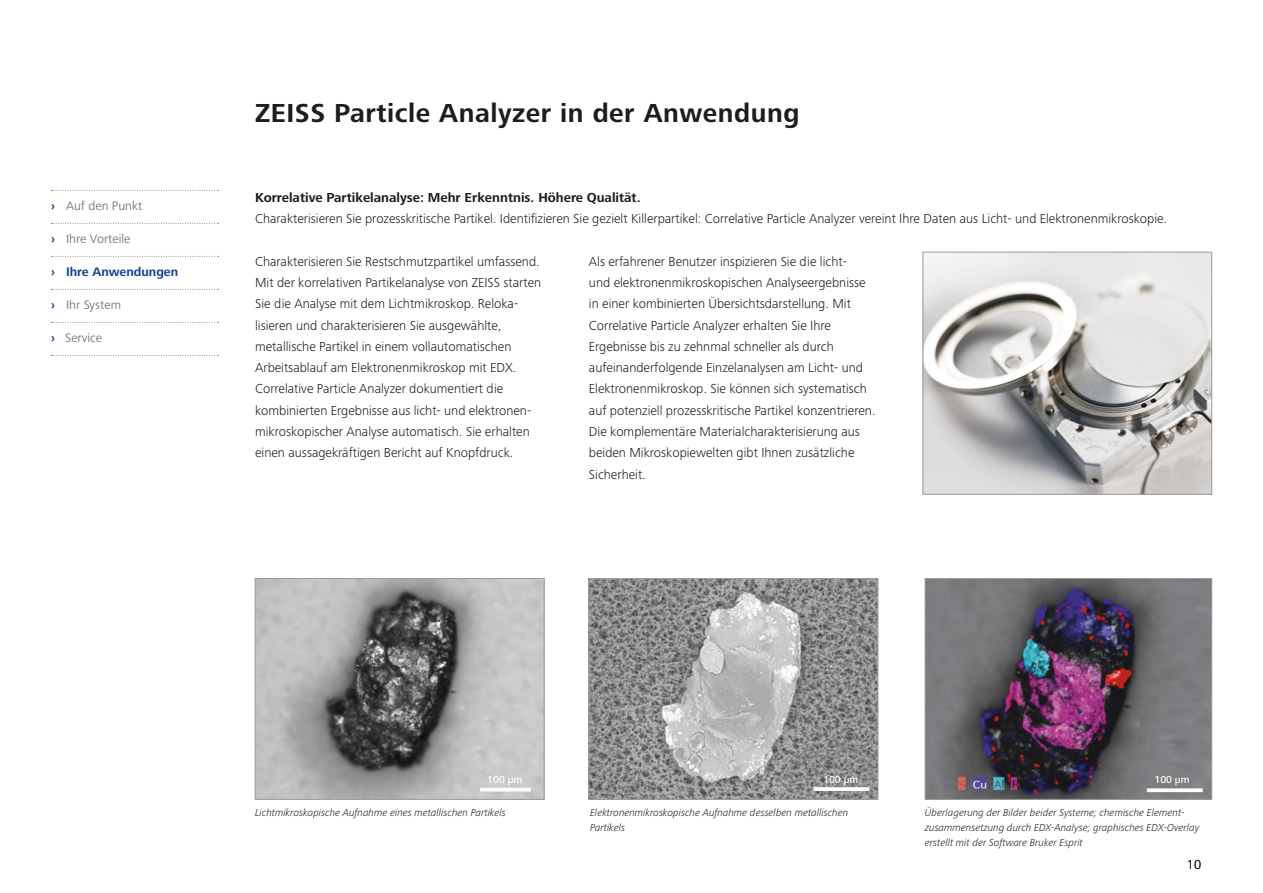
<style>
.page{position:relative;width:1263px;height:893px;background:#fff}
.page>*{position:absolute;margin:0;border:0;box-sizing:border-box;transform-origin:0 0}
.t1{font:700 27px "Zeiss Frutiger Next Pro";letter-spacing:.02em;color:#1d1d1b}
.t2{font:300 13.5px/21.3px "Zeiss Frutiger Next Pro";color:#1d1d1b}
.t3{font:700 13.5px "Zeiss Frutiger Next Pro";color:#1d1d1b}
.t4{font:12.75px "Zeiss Frutiger Next Pro";color:#7c7b7b}
.t5{font:700 12.75px "Zeiss Frutiger Next Pro";color:#164194}
.t6{font:italic 300 10.5px/15px "Zeiss Frutiger Next Pro";color:#1d1d1b}
.t7{font:500 10.5px "Zeiss Frutiger Next Pro";color:#fff}
.s1{font-weight:700;color:#164194}
</style>
<div class="page">
<img style="left:257px;top:580px;width:285px;height:217px">
<div style="left:255px;top:578px;width:289px;height:221px;border:1px solid #9d9d9c"></div>
<img style="left:591px;top:580px;width:285px;height:217px">
<div style="left:589px;top:578px;width:289px;height:221px;border:1px solid #9d9d9c"></div>
<img style="left:927px;top:580px;width:283px;height:217px">
<div style="left:925px;top:578px;width:287px;height:221px;border:1px solid #9d9d9c"></div>
<img style="left:925px;top:254px;width:285px;height:238px">
<div style="left:923px;top:252px;width:289px;height:242px;border:1px solid #9d9d9c"></div>
<svg style="left:1147px;top:788px;width:56px;height:4px"></svg>
<svg style="left:813px;top:787px;width:56px;height:4px"></svg>
<hr style="left:480px;top:788px;width:51px;height:3px;background:#fff">
<svg style="left:51px;top:190px;width:168px;height:1px"></svg>
<svg style="left:51px;top:223px;width:168px;height:1px"></svg>
<svg style="left:51px;top:256px;width:168px;height:1px"></svg>
<svg style="left:51px;top:289px;width:168px;height:1px"></svg>
<svg style="left:51px;top:322px;width:168px;height:1px"></svg>
<svg style="left:51px;top:355px;width:168px;height:1px"></svg>
<p class="t4" style="left:51px;top:199px;width:93px"><span class="s1">›</span> Auf den Punkt</p>
<p class="t4" style="left:51px;top:232px;width:81px"><span class="s1">›</span> Ihre Vorteile</p>
<p class="t5" style="left:51px;top:265px;width:129px">› Ihre Anwendungen</p>
<p class="t4" style="left:51px;top:298px;width:71px"><span class="s1">›</span> Ihr System</p>
<p class="t4" style="left:51px;top:331px;width:53px"><span class="s1">›</span> Service</p>
<h1 class="t1" style="left:255px;top:97px;width:546px">ZEISS Particle Analyzer in der Anwendung</h1>
<p class="t3" style="left:255px;top:190px;width:387px">Korrelative Partikelanalyse: Mehr Erkenntnis. Höhere Qualität.</p>
<p class="t2" style="left:255px;top:208px;width:913px">Charakterisieren Sie prozesskritische Partikel. Identifizieren Sie gezielt Killerpartikel: Correlative Particle Analyzer vereint Ihre Daten aus Licht- und Elektronenmikroskopie.</p>
<p class="t2" style="left:255px;top:250px;width:288px">Charakterisieren Sie Restschmutzpartikel umfassend.<br>Mit der korrelativen Partikelanalyse von ZEISS starten Sie die Analyse mit dem Lichtmikroskop. Reloka&shy;lisieren und charakterisieren Sie ausgewählte, metallische Partikel in einem vollautomatischen Arbeitsablauf am Elektronenmikroskop mit EDX.<br>Correlative Particle Analyzer dokumentiert die kombinierten Ergebnisse aus licht- und elektronen&shy;mikroskopischer Analyse automatisch. Sie erhalten einen aussagekräftigen Bericht auf Knopfdruck.</p>
<p class="t2" style="left:589px;top:250px;width:288px">Als erfahrener Benutzer inspizieren Sie die licht-<br>und elektronenmikroskopischen Analyseergebnisse in einer kombinierten Übersichtsdarstellung. Mit Correlative Particle Analyzer erhalten Sie Ihre Ergebnisse bis zu zehnmal schneller als durch aufeinanderfolgende Einzelanalysen am Licht- und Elektronenmikroskop. Sie können sich systematisch auf potenziell prozesskritische Partikel konzentrieren.<br>Die komplementäre Materialcharakterisierung aus beiden Mikroskopiewelten gibt Ihnen zusätzliche Sicherheit.</p>
<p class="t7" style="left:487px;top:773px;width:37px">100 µm</p>
<p class="t7" style="left:823px;top:773px;width:37px">100 µm</p>
<p class="t7" style="left:1154px;top:774px;width:37px">100 µm</p>
<p class="t6" style="left:255px;top:805px;width:252px">Lichtmikroskopische Aufnahme eines metallischen Partikels</p>
<p class="t6" style="left:590px;top:804px;width:260px">Elektronenmikroskopische Aufnahme desselben metallischen<br>Partikels</p>
<p class="t6" style="left:925px;top:804px;width:276px">Überlagerung der Bilder beider Systeme; chemische Element&shy;zusammensetzung durch EDX-Analyse; graphisches EDX-Overlay erstellt mit der Software Bruker Esprit</p>
<p class="t2" style="left:1187px;top:853px;width:16px">10</p>
</div>
